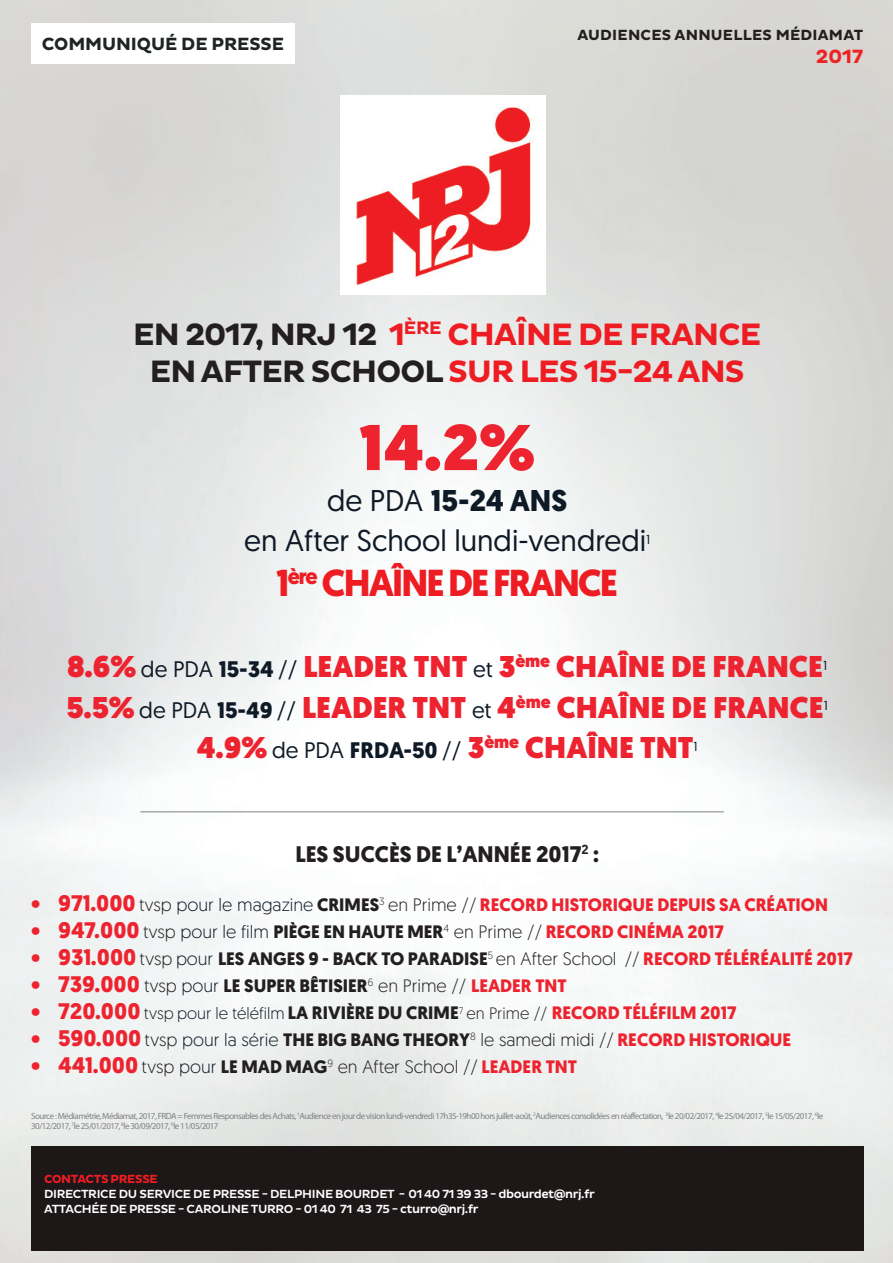
<style>
.page{position:relative;width:893px;height:1263px;background:#fff}
.page>*{position:absolute;margin:0;border:0;box-sizing:border-box;transform-origin:0 0}
.t1{font:900 64.5px "Geomanist";color:#ed2430}
.t2{font:700 37.5px "Geomanist";letter-spacing:-.05em;color:#ee1d23}
.t3{font:700 31.5px "Pluto Sans";letter-spacing:-.025em;color:#ee1d23}
.t4{font:900 30px "Geomanist";color:#ed2430}
.t5{font:30px "Geomanist";color:#0f1a27}
.t6{font:700 30px "Geomanist";color:#0f1a27}
.t7{font:700 22.5px "Geomanist";color:#231f20}
.t8{font:700 19.5px "Pluto Sans";color:#ee2123}
.t9{font:700 18px "Geomanist";color:#ed2430}
.t10{font:700 18px "Geomanist";color:#231f20}
.t11{font:300 18px "Geomanist";color:#231f20}
.t12{font:700 18px "Pluto Sans";letter-spacing:-.005em;color:#1f2424}
.t13{font:700 15px "Pluto Sans";letter-spacing:.015em;color:#231f20}
.t14{font:13.05px "Geomanist";color:#0f1a27}
.TEXTE__RECTANGLE_NOI{font:500 12px "Pluto Sans";letter-spacing:-.025em;color:#fff}
.TEXTE__RECTANGLE_NOI-2{font:700 12px "Pluto Sans";letter-spacing:-.025em;color:#ee1d23}
.TEXTE__CONDITIONS{font:9px/10.5px "Myriad Pro";letter-spacing:-.06em;color:#808285}
.s1{color:#231f20}
.s2{font-weight:400}
.s3{font-weight:400;font-size:22.5px;color:#0f1a27}
.s4{font-weight:700;font-size:22.5px;color:#0f1a27}
.s5{font-size:22.5px}
.s6{font-weight:300;color:#231f20}
.s7{font-weight:300;color:#0f1a27}
.s8{font-size:22.5px;color:#ed2430}
.s9{font-weight:300}
.s10{color:#ed2430}
.s11{font-weight:300;font-size:16.5px;color:#231f20}
.s12{font-weight:300;font-size:16.5px;color:#0f1a27}
.s13{font-weight:700;font-size:22.5px;color:#ed2430}
.s14{color:#0f1a27}
.s15{font-weight:700}
.s16{font-weight:700;color:#ed2430}
</style>
<div class="page">
<img style="left:0;top:0;width:805px;height:1263px">
<img style="left:805px;top:0;width:88px;height:1263px">
<div style="left:31px;top:1146px;width:832px;height:104px;background:#1d1718"></div>
<div style="left:31px;top:23px;width:264px;height:41px;background:#fff"></div>
<img style="left:340px;top:96px;width:205px;height:198px">
<hr style="left:140px;top:811px;width:584px;height:1px;background:#808285">
<p class="t12" style="left:42px;top:34px;width:244px">COMMUNIQUÉ DE PRESSE</p>
<p class="t13" style="left:577px;top:26px;width:287px">AUDIENCES ANNUELLES MÉDIAMAT</p>
<p class="t8" style="left:816px;top:45px;width:49px">2017</p>
<p class="t3" style="left:133px;top:316px;width:630px"><span class="s1">EN 2017, NRJ 12</span> 1<sup>ÈRE</sup> CHAÎNE DE FRANCE</p>
<p class="t3" style="left:150px;top:354px;width:596px"><span class="s1">EN AFTER SCHOOL</span> SUR LES 15-24 ANS</p>
<p class="t1" style="left:359px;top:404px;width:177px">14.2%</p>
<p class="t6" style="left:327px;top:480px;width:242px"><span class="s2">de PDA</span> 15-24 ANS</p>
<p class="t5" style="left:244px;top:521px;width:404px">en After School lundi-vendredi</p>
<p class="t14" style="left:646px;top:531px;width:6px">1</p>
<p class="t2" style="left:276px;top:558px;width:343px">1<sup>ère</sup> CHAÎNE DE FRANCE</p>
<p class="t4" style="left:67px;top:646px;width:757px">8.6% <span class="s3">de PDA</span> <span class="s4">15-34</span> <span class="s3">//</span> LEADER TNT <span class="s3">et</span> 3<sup>ème</sup> CHAÎNE DE FRANCE</p>
<p class="t14" style="left:823px;top:657px;width:6px">1</p>
<p class="t4" style="left:67px;top:687px;width:759px">5.5% <span class="s3">de PDA</span> <span class="s4">15-49</span> <span class="s3">//</span> LEADER TNT <span class="s3">et</span> 4<sup>ème</sup> CHAÎNE DE FRANCE</p>
<p class="t14" style="left:824px;top:697px;width:6px">1</p>
<p class="t4" style="left:197px;top:727px;width:498px">4.9% <span class="s3">de PDA</span> <span class="s4">FRDA-50</span> <span class="s3">//</span> 3<sup>ème</sup> CHAÎNE TNT</p>
<p class="t14" style="left:693px;top:738px;width:6px">1</p>
<p class="t7" style="left:295px;top:839px;width:305px">LES SUCCÈS DE L’ANNÉE 2017<sup>2</sup> :</p>
<p class="t9" style="left:31px;top:893px;width:798px"><span class="s5">• 971.000</span> <span class="s6">tvsp</span> <span class="s7">pour le magazine</span> <span class="s1">CRIMES</span><sup>3</sup> <span class="s6">en Prime //</span> RECORD HISTORIQUE DEPUIS SA CRÉATION</p>
<p class="t9" style="left:31px;top:920px;width:694px"><span class="s5">• 947.000</span> <span class="s6">tvsp</span> <span class="s7">pour le film</span> <span class="s1">PIÈGE EN HAUTE MER</span><sup>4</sup> <span class="s6">en Prime //</span> RECORD CINÉMA 2017</p>
<p class="t10" style="left:31px;top:947px;width:823px"><span class="s8">• 931.000</span> <span class="s9">tvsp</span> <span class="s7">pour</span> LES ANGES 9 - BACK TO PARADISE<sup>5</sup> <span class="s9">en After School //</span> <span class="s10">RECORD TÉLÉRÉALITÉ 2017</span></p>
<p class="t10" style="left:31px;top:974px;width:537px"><span class="s8">• 739.000</span> <span class="s9">tvsp</span> <span class="s7">pour</span> LE SUPER BÊTISIER<sup>6</sup> <span class="s9">en Prime //</span> <span class="s10">LEADER TNT</span></p>
<p class="t9" style="left:31px;top:1001px;width:707px"><span class="s5">• 720.000</span> <span class="s11">tvsp</span> <span class="s12">pour le téléfilm</span> <span class="s1">LA RIVIÈRE DU CRIME</span><sup>7</sup> <span class="s11">en Prime //</span> RECORD TÉLÉFILM 2017</p>
<p class="t11" style="left:31px;top:1028px;width:762px"><span class="s13">• 590.000</span> tvsp <span class="s14">pour la série</span> <span class="s15">THE BIG BANG THEORY</span><sup>8</sup> le samedi midi // <span class="s16">RECORD HISTORIQUE</span></p>
<p class="t11" style="left:31px;top:1055px;width:547px"><span class="s13">• 441.000</span> tvsp <span class="s14">pour</span> <span class="s15">LE MAD MAG</span><sup>9</sup> en After School // <span class="s16">LEADER TNT</span></p>
<p class="TEXTE__CONDITIONS" style="left:31px;top:1110px;width:793px">Source : Médiamétrie, Médiamat, 2017, FRDA = Femmes Responsables des Achats, <sup>1</sup>Audience en jour de vision lundi-vendredi 17h35-19h00 hors juillet-août, <sup>2</sup>Audiences consolidées en réaffectation, <sup>3</sup>le 20/02/2017, <sup>4</sup>le 25/04/2017, <sup>5</sup>le 15/05/2017, <sup>6</sup>le<br>30/12/2017, <sup>7</sup>le 25/01/2017, <sup>8</sup>le 30/09/2017, <sup>9</sup>le 11/05/2017</p>
<p class="TEXTE__RECTANGLE_NOI-2" style="left:44px;top:1172px;width:115px">CONTACTS PRESSE</p>
<p class="TEXTE__RECTANGLE_NOI" style="left:44px;top:1187px;width:552px">DIRECTRICE DU SERVICE DE PRESSE - DELPHINE BOURDET - 01 40 71 39 33 - dbourdet@nrj.fr</p>
<p class="TEXTE__RECTANGLE_NOI" style="left:44px;top:1202px;width:436px">ATTACHÉE DE PRESSE - CAROLINE TURRO - 01 40 71 43 75 - cturro@nrj.fr</p>
</div>
